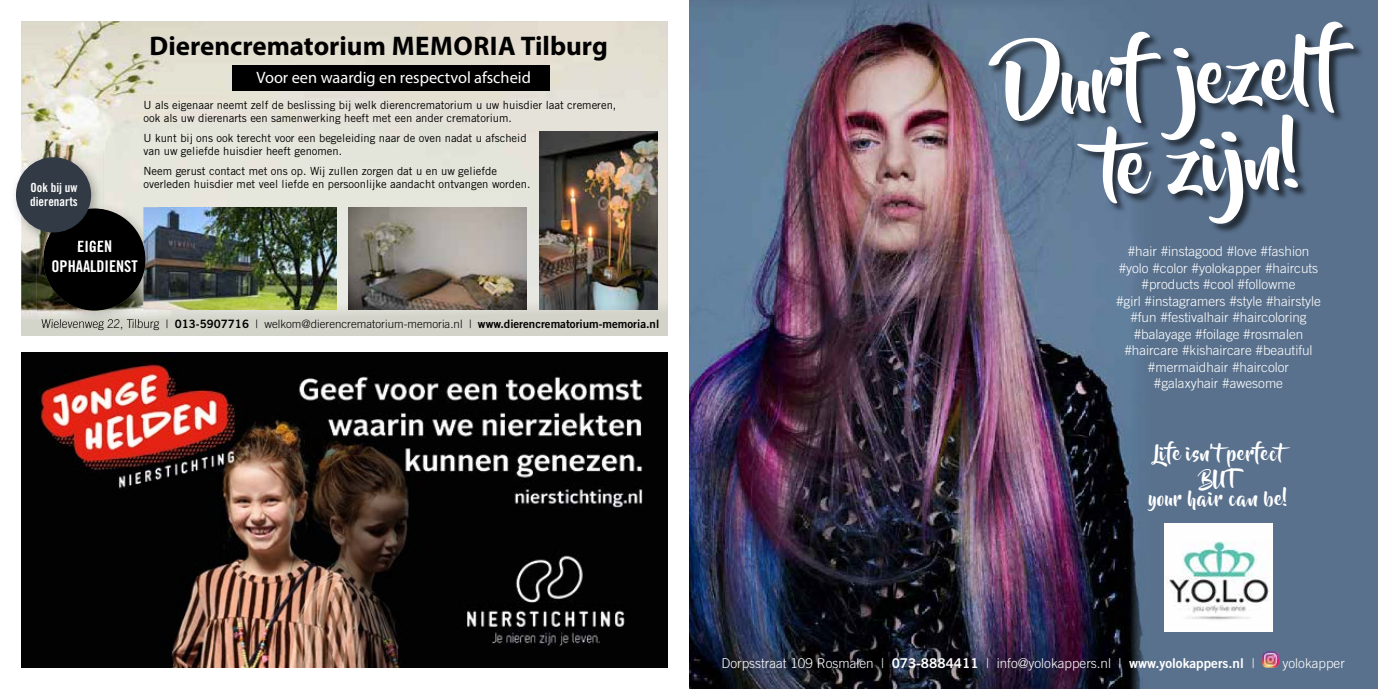
<style>
.page{position:relative;width:1378px;height:689px;background:#fff}
.page>*{position:absolute;margin:0;border:0;box-sizing:border-box;transform-origin:0 0}
.t1{font:76.05px/86.1px "Beyond The Mountains";color:#fff;text-align:center}
.t2{font:700 27px "Myriad Pro";color:#000}
.t3{font:19.5px/25.5px "Beyond The Mountains";letter-spacing:.025em;color:#fff;text-align:center}
.t4{font:16.5px "Myriad Pro";color:#fff}
.t5{font:16.2px/19.4px "Trade Gothic LT Std Bd Cn 20";color:#fff;text-align:center}
.t6{font:300 13.5px/16.5px "Trade Gothic LT Std";color:#fff;text-align:center}
.t7{font:12.6px/14.1px "Trade Gothic LT Std Bd Cn 20";color:#fff}
.t8{font:300 11.55px "Trade Gothic LT Std";color:#000}
.t9{font:11.25px/13.5px "Trade Gothic LT Std";color:#000}
.s1{font-family:"Trade Gothic LT Std Bd 2";font-weight:400}
</style>
<div class="page">
<div style="left:689px;top:0;width:689px;height:689px;background:#59718d"></div>
<img style="left:689px;top:4px;width:455px;height:685px">
<div style="left:1164px;top:523px;width:108px;height:108px;background:#fff"></div>
<img style="left:1166px;top:541px;width:103px;height:79px">
<img style="left:1262px;top:651px;width:16px;height:16px">
<img style="left:989px;top:22px;width:373px;height:212px">
<img style="left:21px;top:21px;width:647px;height:157px">
<div style="left:104px;top:178px;width:564px;height:53px;background:#e5e7dc"></div>
<img style="left:21px;top:245px;width:54px;height:91px">
<img style="left:291px;top:231px;width:377px;height:105px">
<img style="left:75px;top:309px;width:216px;height:27px">
<img style="left:41px;top:319px;width:131px;height:11px">
<img style="left:539px;top:132px;width:119px;height:177px">
<img style="left:159px;top:207px;width:177px;height:102px">
<img style="left:348px;top:207px;width:179px;height:102px">
<div style="left:232px;top:65px;width:318px;height:25px;background:#000"></div>
<img style="left:37px;top:202px;width:122px;height:122px">
<img style="left:41px;top:319px;width:118px;height:5px">
<img style="left:43px;top:209px;width:100px;height:101px">
<img style="left:143px;top:245px;width:2px;height:29px">
<div style="left:43px;top:209px;width:102px;height:101px;background:#000;border-radius:50%"></div>
<img style="left:15px;top:151px;width:89px;height:94px">
<img style="left:37px;top:202px;width:67px;height:43px">
<img style="left:46px;top:209px;width:58px;height:36px">
<img style="left:78px;top:241px;width:26px;height:4px">
<div style="left:16px;top:157px;width:75px;height:75px;background:#323a45;border-radius:50%"></div>
<img style="left:21px;top:353px;width:647px;height:315px">
<p class="t7" style="left:30px;top:180px;width:49px">Ook bij uw dierenarts</p>
<h2 class="t2" style="left:149px;top:28px;width:460px">Dierencrematorium MEMORIA Tilburg</h2>
<p class="t9" style="left:143px;top:98px;width:474px">U als eigenaar neemt zelf de beslissing bij welk dierencrematorium u uw huisdier laat cremeren, ook als uw dierenarts een samenwerking heeft met een ander crematorium.</p>
<p class="t9" style="left:143px;top:131px;width:385px">U kunt bij ons ook terecht voor een begeleiding naar de oven nadat u afscheid van uw geliefde huisdier heeft genomen.</p>
<p class="t9" style="left:143px;top:164px;width:388px">Neem gerust contact met ons op. Wij zullen zorgen dat u en uw geliefde overleden huisdier met veel liefde en persoonlijke aandacht ontvangen worden.</p>
<h3 class="t4" style="left:256px;top:67px;width:276px">Voor een waardig en respectvol afscheid</h3>
<h3 class="t5" style="left:52px;top:237px;width:88px">EIGEN<br>OPHAALDIENST</h3>
<p class="t8" style="left:41px;top:317px;width:619px">Wielevenweg 22, Tilburg | <span class="s1">013-5907716</span> | welkom@dierencrematorium-memoria.nl | <span class="s1">www.dierencrematorium-memoria.nl</span></p>
<h1 class="t1" style="left:1002px;top:47px;width:343px;rotate:-3deg">Durf jezelf te zijn!</h1>
<p class="t6" style="left:1116px;top:243px;width:206px">#hair #instagood #love #fashion #yolo #color #yolokapper #haircuts #products #cool #followme<br>#girl #instagramers #style #hairstyle #fun #festivalhair #haircoloring #balayage #foilage #rosmalen #haircare #kishaircare #beautiful #mermaidhair #haircolor #galaxyhair #awesome</p>
<h3 class="t3" style="left:1154px;top:442px;width:142px">Life isn’tperfect<br>BUT</h3>
<h3 class="t3" style="left:1148px;top:487px;width:141px">your hair can be!</h3>
<p class="t6" style="left:721px;top:654px;width:535px">Dorpsstraat 109 Rosmalen | <span class="s1">073-8884411</span> | info@yolokappers.nl | <span class="s1">www.yolokappers.nl</span> |</p>
<p class="t6" style="left:1282px;top:654px;width:64px">yolokapper</p>
</div>
